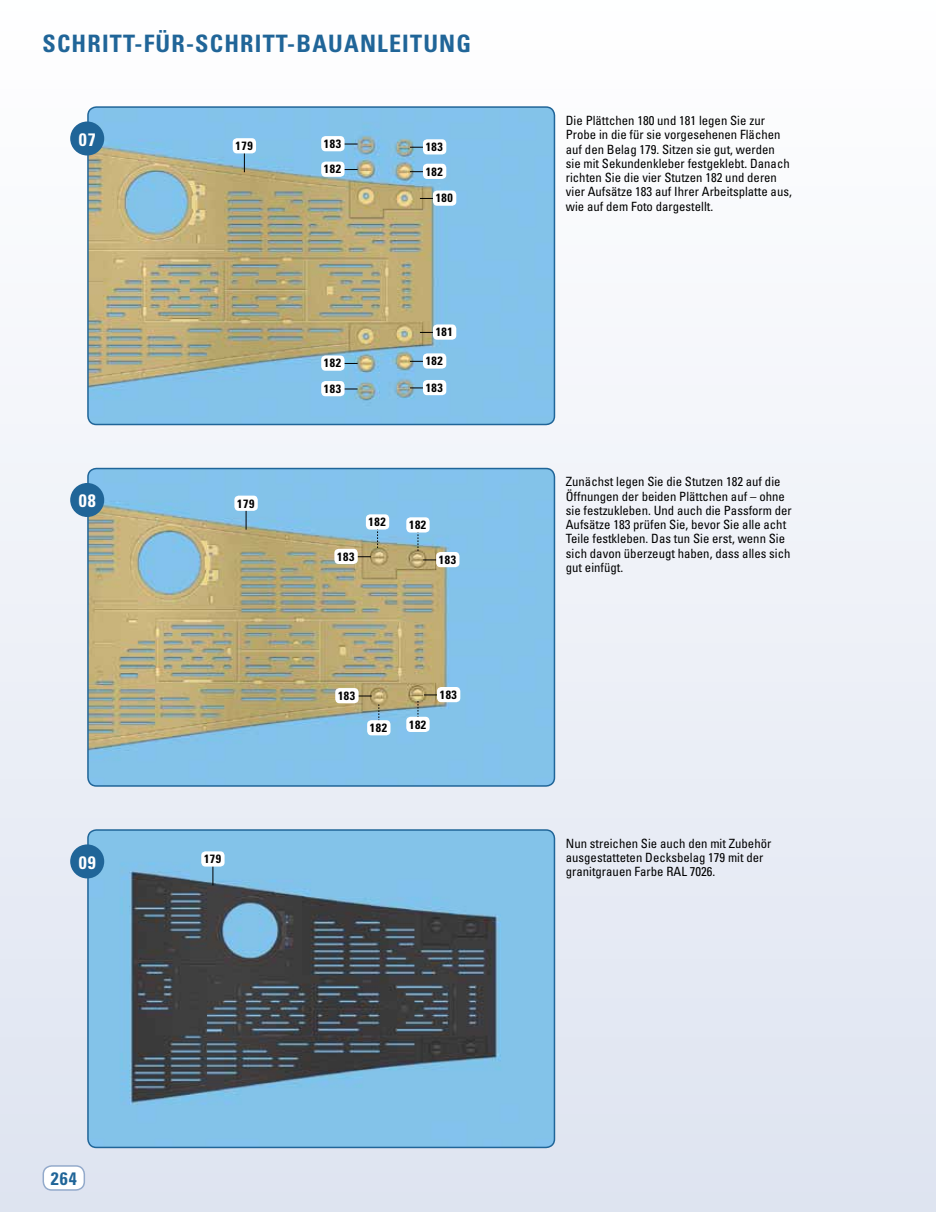
<style>
.page{position:relative;width:936px;height:1212px;background:#fff}
.page>*{position:absolute;margin:0;border:0;box-sizing:border-box;transform-origin:0 0}
.t1{font:700 condensed 24px "Univers";letter-spacing:.05em;color:#206598}
.t2{font:700 condensed 18px "Univers";color:#fff}
.t3{font:700 condensed 18px "Univers";color:#206598}
.t4{font:condensed 12.75px/14.2px "Univers";color:#000}
.t5{font:700 condensed 12px "Univers";letter-spacing:.05em;color:#000}
</style>
<div class="page">
<div style="left:0;top:0;width:935px;height:1212px;background:linear-gradient(to bottom,#fff,#dee4f0)"></div>
<div style="left:43px;top:1166px;width:41px;height:24px;background:#fff;border-radius:9px"></div>
<div style="left:43px;top:1165px;width:42px;height:26px;border:2px solid #93aacb;border-radius:9px"></div>
<img style="left:88px;top:107px;width:466px;height:317px">
<div style="left:87px;top:106px;width:468px;height:319px;border:2px solid #206598;border-radius:9px"></div>
<div style="left:70px;top:121px;width:34px;height:35px;background:#206598;border-radius:50%"></div>
<img style="left:88px;top:830px;width:466px;height:317px">
<div style="left:87px;top:829px;width:468px;height:319px;border:2px solid #206598;border-radius:9px"></div>
<div style="left:70px;top:844px;width:34px;height:34px;background:#206598;border-radius:50%"></div>
<img style="left:88px;top:468px;width:466px;height:318px">
<div style="left:87px;top:468px;width:468px;height:319px;border:2px solid #206598;border-radius:9px"></div>
<div style="left:70px;top:483px;width:34px;height:34px;background:#206598;border-radius:50%"></div>
<hr style="left:244px;top:140px;width:1px;height:32px;background:#000">
<div style="left:233px;top:138px;width:23px;height:15px;background:#fff;border-radius:4px"></div>
<hr style="left:246px;top:498px;width:1px;height:32px;background:#000">
<div style="left:234px;top:496px;width:24px;height:15px;background:#fff;border-radius:4px"></div>
<hr style="left:212px;top:853px;width:1px;height:32px;background:#000">
<div style="left:201px;top:851px;width:23px;height:15px;background:#fff;border-radius:4px"></div>
<svg style="left:344px;top:144px;width:13px;height:1px"></svg>
<div style="left:321px;top:136px;width:23px;height:15px;background:#fff;border-radius:4px"></div>
<svg style="left:358px;top:556px;width:13px;height:1px"></svg>
<div style="left:334px;top:549px;width:24px;height:15px;background:#fff;border-radius:4px"></div>
<svg style="left:344px;top:363px;width:13px;height:1px"></svg>
<div style="left:321px;top:355px;width:23px;height:16px;background:#fff;border-radius:4px"></div>
<svg style="left:344px;top:169px;width:13px;height:1px"></svg>
<div style="left:321px;top:162px;width:23px;height:15px;background:#fff;border-radius:4px"></div>
<svg style="left:344px;top:389px;width:13px;height:1px"></svg>
<div style="left:321px;top:381px;width:23px;height:15px;background:#fff;border-radius:4px"></div>
<svg style="left:358px;top:696px;width:13px;height:1px"></svg>
<div style="left:335px;top:688px;width:23px;height:15px;background:#fff;border-radius:4px"></div>
<svg style="left:410px;top:147px;width:13px;height:1px"></svg>
<div style="left:423px;top:139px;width:23px;height:15px;background:#fff;border-radius:4px"></div>
<svg style="left:423px;top:559px;width:13px;height:1px"></svg>
<div style="left:436px;top:552px;width:23px;height:15px;background:#fff;border-radius:4px"></div>
<svg style="left:410px;top:361px;width:13px;height:1px"></svg>
<div style="left:423px;top:353px;width:23px;height:16px;background:#fff;border-radius:4px"></div>
<svg style="left:377px;top:529px;width:1px;height:19px"></svg>
<svg style="left:417px;top:532px;width:1px;height:19px"></svg>
<svg style="left:417px;top:701px;width:1px;height:16px"></svg>
<svg style="left:378px;top:704px;width:1px;height:16px"></svg>
<div style="left:366px;top:514px;width:23px;height:15px;background:#fff;border-radius:4px"></div>
<div style="left:406px;top:517px;width:23px;height:15px;background:#fff;border-radius:4px"></div>
<div style="left:406px;top:717px;width:23px;height:15px;background:#fff;border-radius:4px"></div>
<div style="left:367px;top:720px;width:23px;height:15px;background:#fff;border-radius:4px"></div>
<svg style="left:420px;top:332px;width:13px;height:1px"></svg>
<div style="left:433px;top:324px;width:23px;height:16px;background:#fff;border-radius:4px"></div>
<svg style="left:420px;top:198px;width:13px;height:1px"></svg>
<div style="left:433px;top:190px;width:23px;height:16px;background:#fff;border-radius:4px"></div>
<svg style="left:410px;top:171px;width:13px;height:1px"></svg>
<div style="left:423px;top:164px;width:23px;height:15px;background:#fff;border-radius:4px"></div>
<svg style="left:410px;top:387px;width:13px;height:1px"></svg>
<div style="left:423px;top:380px;width:23px;height:15px;background:#fff;border-radius:4px"></div>
<svg style="left:424px;top:694px;width:13px;height:1px"></svg>
<div style="left:437px;top:687px;width:23px;height:15px;background:#fff;border-radius:4px"></div>
<h1 class="t1" style="left:43px;top:29px;width:430px">SCH RITT-FÜR-SCH RITT-BAUANLEITUNG</h1>
<h2 class="t2" style="left:79px;top:128px;width:18px">07</h2>
<h2 class="t2" style="left:79px;top:490px;width:18px">08</h2>
<h2 class="t2" style="left:79px;top:851px;width:18px">09</h2>
<p class="t5" style="left:235px;top:138px;width:19px">179</p>
<p class="t5" style="left:237px;top:496px;width:19px">179</p>
<p class="t5" style="left:204px;top:851px;width:19px">179</p>
<p class="t5" style="left:324px;top:136px;width:19px">183</p>
<p class="t5" style="left:324px;top:162px;width:19px">182</p>
<p class="t5" style="left:425px;top:140px;width:19px">183</p>
<p class="t5" style="left:425px;top:164px;width:19px">182</p>
<p class="t5" style="left:435px;top:191px;width:19px">180</p>
<p class="t5" style="left:324px;top:356px;width:19px">182</p>
<p class="t5" style="left:324px;top:381px;width:19px">183</p>
<p class="t5" style="left:435px;top:325px;width:19px">181</p>
<p class="t5" style="left:425px;top:354px;width:19px">182</p>
<p class="t5" style="left:425px;top:380px;width:19px">183</p>
<p class="t5" style="left:337px;top:549px;width:19px">183</p>
<p class="t5" style="left:368px;top:515px;width:19px">182</p>
<p class="t5" style="left:409px;top:517px;width:19px">182</p>
<p class="t5" style="left:439px;top:552px;width:19px">183</p>
<p class="t5" style="left:338px;top:688px;width:19px">183</p>
<p class="t5" style="left:370px;top:720px;width:19px">182</p>
<p class="t5" style="left:409px;top:717px;width:19px">182</p>
<p class="t5" style="left:439px;top:687px;width:19px">183</p>
<p class="t4" style="left:566px;top:113px;width:227px">Die Plättchen 180 und 181 legen Sie zur Probe in die für sie vorgesehenen Flächen auf den Belag 179. Sitzen sie gut, werden sie mit Sekundenkleber festgeklebt. Danach richten Sie die vier Stutzen 182 und deren vier Aufsätze 183 auf Ihrer Arbeitsplatte aus, wie auf dem Foto dargestellt.</p>
<p class="t4" style="left:566px;top:475px;width:227px">Zunächst legen Sie die Stutzen 182 auf die Öffnungen der beiden Plättchen auf – ohne sie festzukleben. Und auch die Passform der Aufsätze 183 prüfen Sie, bevor Sie alle acht Teile festkleben. Das tun Sie erst, wenn Sie sich davon überzeugt haben, dass alles sich gut einfügt.</p>
<p class="t4" style="left:566px;top:836px;width:207px">Nun streichen Sie auch den mit Zubehör ausgestatteten Decksbelag 179 mit der granitgrauen Farbe RAL 7026.</p>
<h2 class="t3" style="left:51px;top:1167px;width:27px">264</h2>
</div>
